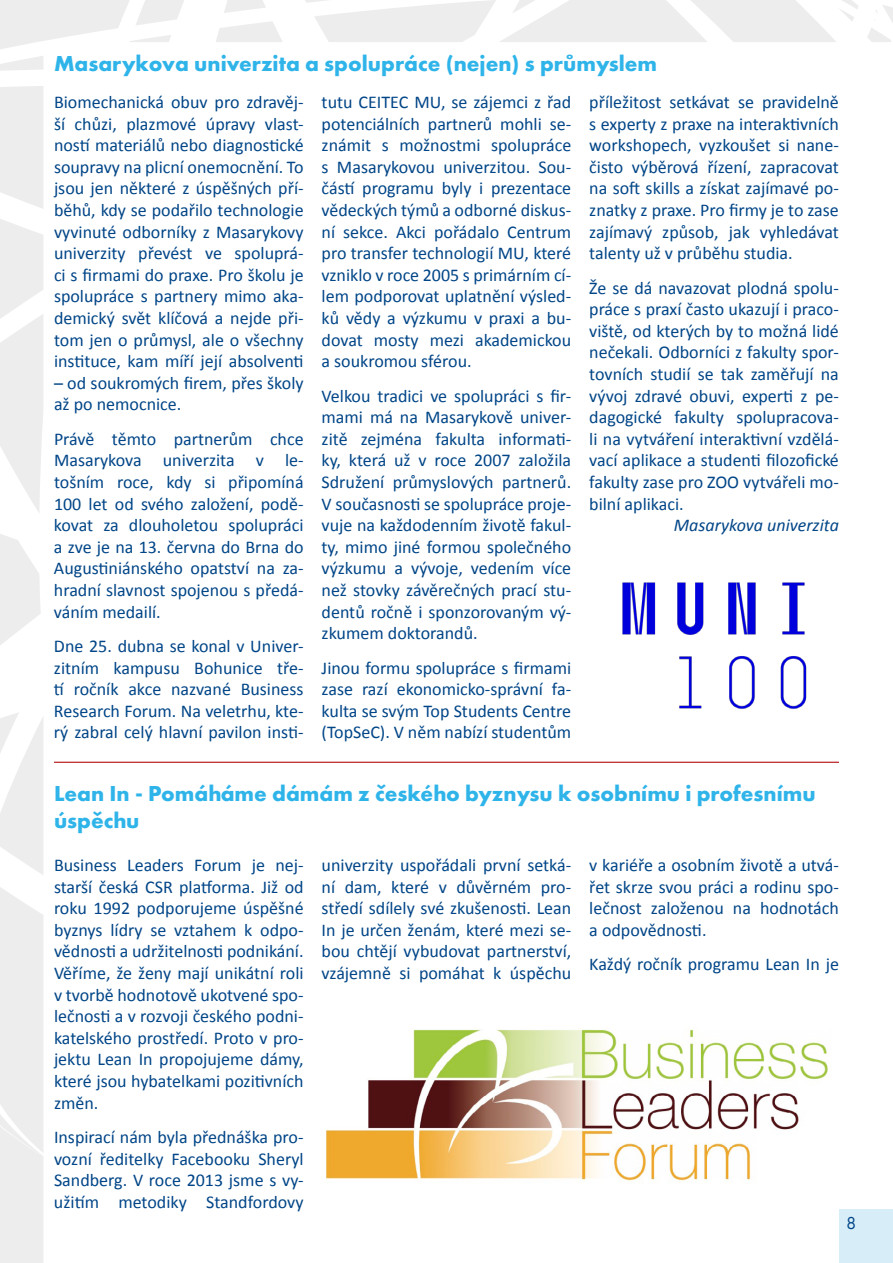
<style>
.page{position:relative;width:893px;height:1263px;background:#fff}
.page>*{position:absolute;margin:0;border:0;box-sizing:border-box;transform-origin:0 0}
.t1{font:700 22.5px/27px "Futura PT";color:#2fb4e9}
.t2{font:18px/21.6px "Calibri";color:#004587;text-align:justify}
.t3{font:italic 18px "Calibri";color:#004587}
.t4{font:18px "Futura PT";color:#004587}
</style>
<div class="page">
<div style="left:839px;top:1209px;width:54px;height:54px;background:#d7eef9"></div>
<svg style="left:224px;top:0;width:42px;height:13px"></svg>
<svg style="left:0;top:534px;width:41px;height:111px"></svg>
<svg style="left:216px;top:21px;width:67px;height:21px"></svg>
<svg style="left:0;top:86px;width:43px;height:426px"></svg>
<svg style="left:305px;top:0;width:553px;height:42px"></svg>
<svg style="left:0;top:712px;width:43px;height:551px"></svg>
<svg style="left:867px;top:5px;width:26px;height:37px"></svg>
<svg style="left:0;top:0;width:184px;height:71px"></svg>
<img style="left:622px;top:582px;width:185px;height:127px">
<hr style="left:54px;top:762px;width:785px;height:1px;background:#b20e10">
<img style="left:326px;top:1029px;width:503px;height:154px">
<p class="t1" style="left:54px;top:50px;width:605px">Masarykova univerzita a spolupráce (nejen) s průmyslem</p>
<p class="t2" style="left:54px;top:91px;width:251px">Biomechanická obuv pro zdravěj&shy;ší chůzi, plazmové úpravy vlast&shy;ností materiálů nebo diagnostické soupravy na plicní onemocnění. To jsou jen některé z úspěšných pří&shy;běhů, kdy se podařilo technologie vyvinuté odborníky z Masarykovy univerzity převést ve spoluprá&shy;ci s firmami do praxe. Pro školu je spolupráce s partnery mimo aka&shy;demický svět klíčová a nejde při&shy;tom jen o průmysl, ale o všechny instituce, kam míří její absolventi</p>
<p class="t2" style="left:54px;top:372px;width:251px">– od soukromých firem, přes školy až po nemocnice.</p>
<p class="t2" style="left:54px;top:428px;width:251px">Právě těmto partnerům chce Masarykova univerzita v le&shy;tošním roce, kdy si připomíná 100 let od svého založení, podě&shy;kovat za dlouholetou spolupráci a zve je na 13. června do Brna do Augustiniánského opatství na za&shy;hradní slavnost spojenou s předá&shy;váním medailí.</p>
<p class="t2" style="left:54px;top:635px;width:251px">Dne 25. dubna se konal v Univer&shy;zitním kampusu Bohunice tře&shy;tí ročník akce nazvané Business Research Forum. Na veletrhu, kte&shy;rý zabral celý hlavní pavilon insti-</p>
<p class="t2" style="left:322px;top:91px;width:251px">tutu CEITEC MU, se zájemci z řad potenciálních partnerů mohli se&shy;známit s možnostmi spolupráce s Masarykovou univerzitou. Sou&shy;částí programu byly i prezentace vědeckých týmů a odborné diskus&shy;ní sekce. Akci pořádalo Centrum pro transfer technologií MU, které vzniklo v roce 2005 s primárním cí&shy;lem podporovat uplatnění výsled&shy;ků vědy a výzkumu v praxi a bu&shy;dovat mosty mezi akademickou a soukromou sférou.</p>
<p class="t2" style="left:322px;top:385px;width:251px">Velkou tradici ve spolupráci s fir&shy;mami má na Masarykově univer&shy;zitě zejména fakulta informati&shy;ky, která už v roce 2007 založila Sdružení průmyslových partnerů.<br>V současnosti se spolupráce proje&shy;vuje na každodenním životě fakul&shy;ty, mimo jiné formou společného výzkumu a vývoje, vedením více než stovky závěrečných prací stu&shy;dentů ročně i sponzorovaným vý&shy;zkumem doktorandů.</p>
<p class="t2" style="left:322px;top:657px;width:251px">Jinou formu spolupráce s firmami zase razí ekonomicko-správní fa&shy;kulta se svým Top Students Centre (TopSeC). V něm nabízí studentům</p>
<p class="t2" style="left:589px;top:91px;width:251px">příležitost setkávat se pravidelně s experty z praxe na interaktivních workshopech, vyzkoušet si nane&shy;čisto výběrová řízení, zapracovat na soft skills a získat zajímavé po&shy;znatky z praxe. Pro firmy je to zase zajímavý způsob, jak vyhledávat talenty už v průběhu studia.</p>
<p class="t2" style="left:589px;top:277px;width:251px">Že se dá navazovat plodná spolu&shy;práce s praxí často ukazují i praco&shy;viště, od kterých by to možná lidé nečekali. Odborníci z fakulty spor&shy;tovních studií se tak zaměřují na vývoj zdravé obuvi, experti z pe&shy;dagogické fakulty spolupracova&shy;li na vytváření interaktivní vzdělá&shy;vací aplikace a studenti filozofické fakulty zase pro ZOO vytvářeli mo&shy;bilní aplikaci.</p>
<p class="t3" style="left:674px;top:513px;width:167px">Masarykova univerzita</p>
<p class="t1" style="left:54px;top:780px;width:763px">Lean In - Pomáháme dámám z českého byznysu k osobnímu i profesnímu úspěchu</p>
<p class="t2" style="left:54px;top:854px;width:251px">Business Leaders Forum je nej&shy;starší česká CSR platforma. Již od roku 1992 podporujeme úspěšné byznys lídry se vztahem k odpo&shy;vědnosti a udržitelnosti podnikání.<br>Věříme, že ženy mají unikátní roli v tvorbě hodnotově ukotvené spo&shy;lečnosti a v rozvoji českého podni&shy;katelského prostředí. Proto v pro&shy;jektu Lean In propojujeme dámy, které jsou hybatelkami pozitivních změn.</p>
<p class="t2" style="left:54px;top:1126px;width:251px">Inspirací nám byla přednáška pro&shy;vozní ředitelky Facebooku Sheryl Sandberg. V roce 2013 jsme s vy&shy;užitím metodiky Standfordovy</p>
<p class="t2" style="left:322px;top:854px;width:251px">univerzity uspořádali první setká&shy;ní dam, které v důvěrném pro&shy;středí sdílely své zkušenosti. Lean In je určen ženám, které mezi se&shy;bou chtějí vybudovat partnerství, vzájemně si pomáhat k úspěchu</p>
<p class="t2" style="left:589px;top:854px;width:251px">v kariéře a osobním životě a utvá&shy;řet skrze svou práci a rodinu spo&shy;lečnost založenou na hodnotách a odpovědnosti.</p>
<p class="t2" style="left:589px;top:953px;width:251px">Každý ročník programu Lean In je</p>
<p class="t4" style="left:846px;top:1212px;width:12px">8</p>
</div>
